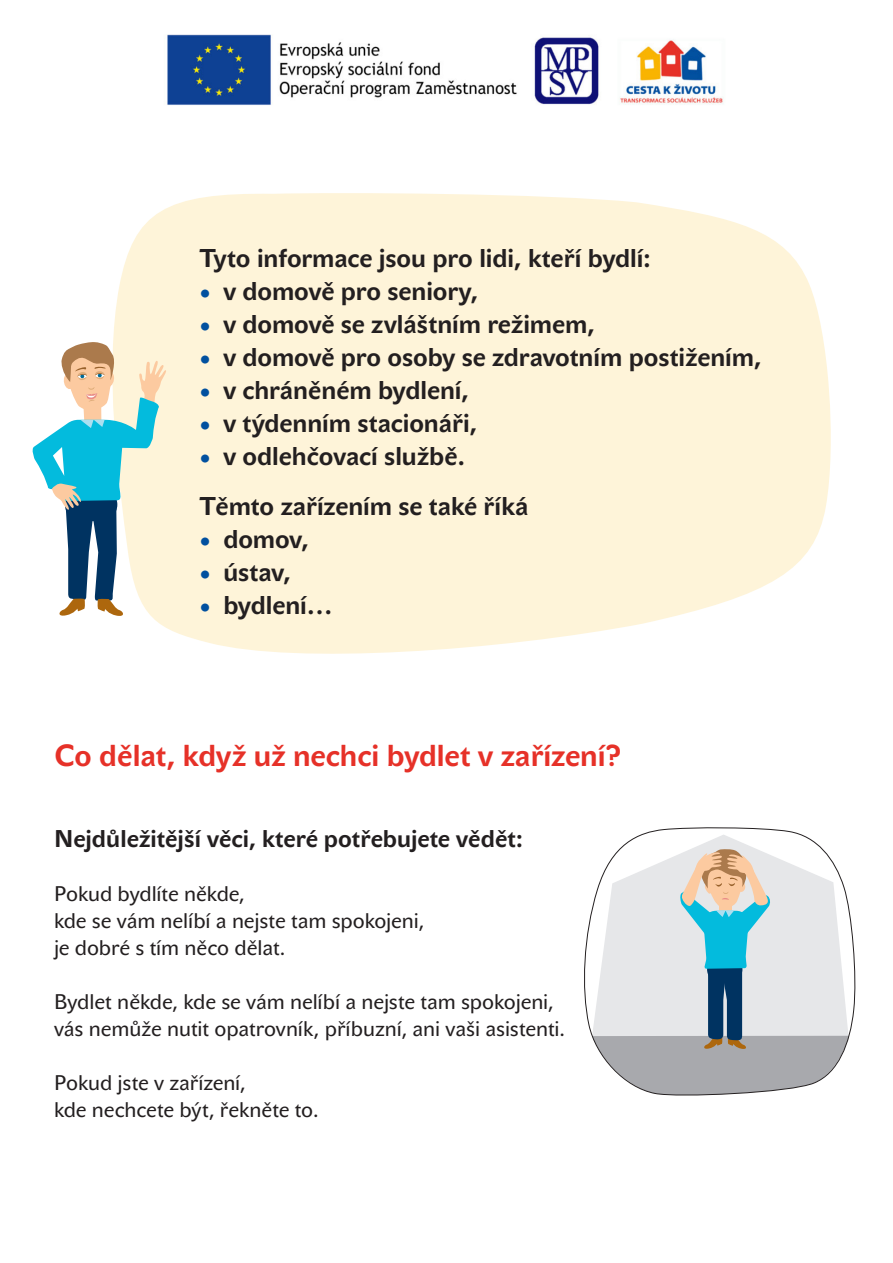
<style>
.page{position:relative;width:893px;height:1263px;background:#fff}
.page>*{position:absolute;margin:0;border:0;box-sizing:border-box;transform-origin:0 0}
.t1{font:700 30px "John Sans Text Pro";color:#e63128}
.t2{font:700 25.5px "John Sans Text Pro";letter-spacing:-.005em;color:#231f20}
.t3{font:700 24px "John Sans Text Pro";letter-spacing:.005em;color:#231f20}
.t4{font:21px/27px "John Sans Text Pro";letter-spacing:-.005em;color:#231f20}
.s1{color:#01509f}
</style>
<div class="page">
<svg style="left:113px;top:193px;width:718px;height:461px;background:#fef5dc"></svg>
<img style="left:167px;top:34px;width:557px;height:71px">
<svg style="left:32px;top:342px;width:135px;height:275px"></svg>
<svg style="left:584px;top:827px;width:272px;height:210px"></svg>
<svg style="left:592px;top:849px;width:257px;height:247px;background:#c9d2d5"></svg>
<p class="t2" style="left:200px;top:244px;width:452px">Tyto informace jsou pro lidi, kteří bydlí:</p>
<p class="t2" style="left:200px;top:277px;width:280px"><span class="s1">•</span> v domově pro seniory,</p>
<p class="t2" style="left:200px;top:310px;width:396px"><span class="s1">•</span> v domově se zvláštním režimem,</p>
<p class="t2" style="left:200px;top:343px;width:563px"><span class="s1">•</span> v domově pro osoby se zdravotním postižením,</p>
<p class="t2" style="left:200px;top:376px;width:271px"><span class="s1">•</span> v chráněném bydlení,</p>
<p class="t2" style="left:200px;top:409px;width:279px"><span class="s1">•</span> v týdenním stacionáři,</p>
<p class="t2" style="left:200px;top:442px;width:266px"><span class="s1">•</span> v odlehčovací službě.</p>
<p class="t2" style="left:200px;top:491px;width:330px">Těmto zařízením se také říká</p>
<p class="t2" style="left:200px;top:524px;width:110px"><span class="s1">•</span> domov,</p>
<p class="t2" style="left:200px;top:557px;width:92px"><span class="s1">•</span> ústav,</p>
<p class="t2" style="left:200px;top:590px;width:134px"><span class="s1">•</span> bydlení…</p>
<p class="t1" style="left:54px;top:738px;width:568px">Co dělat, když už nechci bydlet v zařízení?</p>
<p class="t3" style="left:54px;top:825px;width:470px">Nejdůležitější věci, které potřebujete vědět:</p>
<p class="t4" style="left:54px;top:881px;width:372px">Pokud bydlíte někde,<br>kde se vám nelíbí a nejste tam spokojeni,</p>
<p class="t4" style="left:54px;top:935px;width:233px">je dobré s tím něco dělat.</p>
<p class="t4" style="left:54px;top:989px;width:501px">Bydlet někde, kde se vám nelíbí a nejste tam spokojeni,</p>
<p class="t4" style="left:54px;top:1016px;width:513px">vás nemůže nutit opatrovník, příbuzní, ani vaši asistenti.</p>
<p class="t4" style="left:54px;top:1070px;width:266px">Pokud jste v zařízení,<br>kde nechcete být, řekněte to.</p>
</div>
